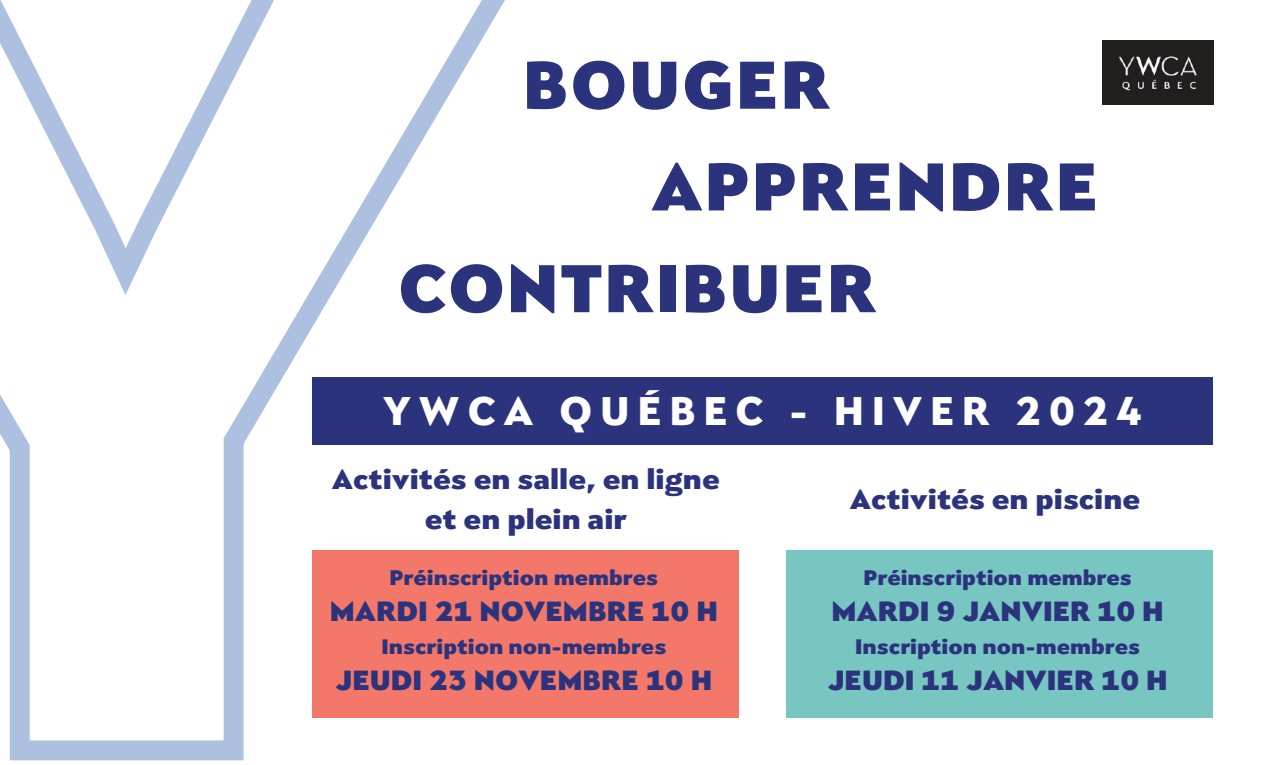
<style>
.page{position:relative;width:1262px;height:765px;background:#fff}
.page>*{position:absolute;margin:0;border:0;box-sizing:border-box;transform-origin:0 0}
.t1{font:900 68.12px/101.8px "Seven One Eight";letter-spacing:.03em;color:#2c337d}
.t2{font:900 40.5px "Seven One Eight";letter-spacing:.19em;color:#fff}
.t3{font:900 28.25px/39.4px "Seven One Eight";color:#2c337d;text-align:center}
.t4{font:900 28px "Seven One Eight";color:#2c337d}
.t5{font:900 21.25px "Seven One Eight";color:#2c337d}
</style>
<div class="page">
<svg style="left:0;top:0;width:528px;height:761px"></svg>
<img style="left:1102px;top:40px;width:110px;height:64px">
<div style="left:312px;top:377px;width:900px;height:68px;background:#2c337d"></div>
<div style="left:312px;top:550px;width:426px;height:167px;background:#f37869"></div>
<div style="left:786px;top:550px;width:426px;height:167px;background:#78c6c2"></div>
<h1 class="t1" style="left:523px;top:41px;width:309px">BOUGER</h1>
<h1 class="t1" style="left:398px;top:143px;width:701px;text-indent:253px">APPRENDRE<br>CONTRIBUER</h1>
<h2 class="t2" style="left:383px;top:395px;width:760px">YWCA QUÉBEC - HIVER 2024</h2>
<h3 class="t3" style="left:332px;top:463px;width:389px">Activités en salle, en ligne et en plein air</h3>
<p class="t5" style="left:389px;top:569px;width:270px">Préinscription membres</p>
<h3 class="t4" style="left:330px;top:600px;width:389px">MARDI 21 NOVEMBRE 10 H</h3>
<p class="t5" style="left:381px;top:638px;width:286px">Inscription non-membres</p>
<h3 class="t4" style="left:335px;top:669px;width:378px">JEUDI 23 NOVEMBRE 10 H</h3>
<h3 class="t3" style="left:849px;top:482px;width:291px">Activités en piscine</h3>
<p class="t5" style="left:863px;top:569px;width:270px">Préinscription membres</p>
<h3 class="t4" style="left:831px;top:600px;width:334px">MARDI 9 JANVIER 10 H</h3>
<p class="t5" style="left:855px;top:638px;width:286px">Inscription non-membres</p>
<h3 class="t4" style="left:827px;top:669px;width:341px">JEUDI 11 JANVIER 10 H</h3>
</div>
